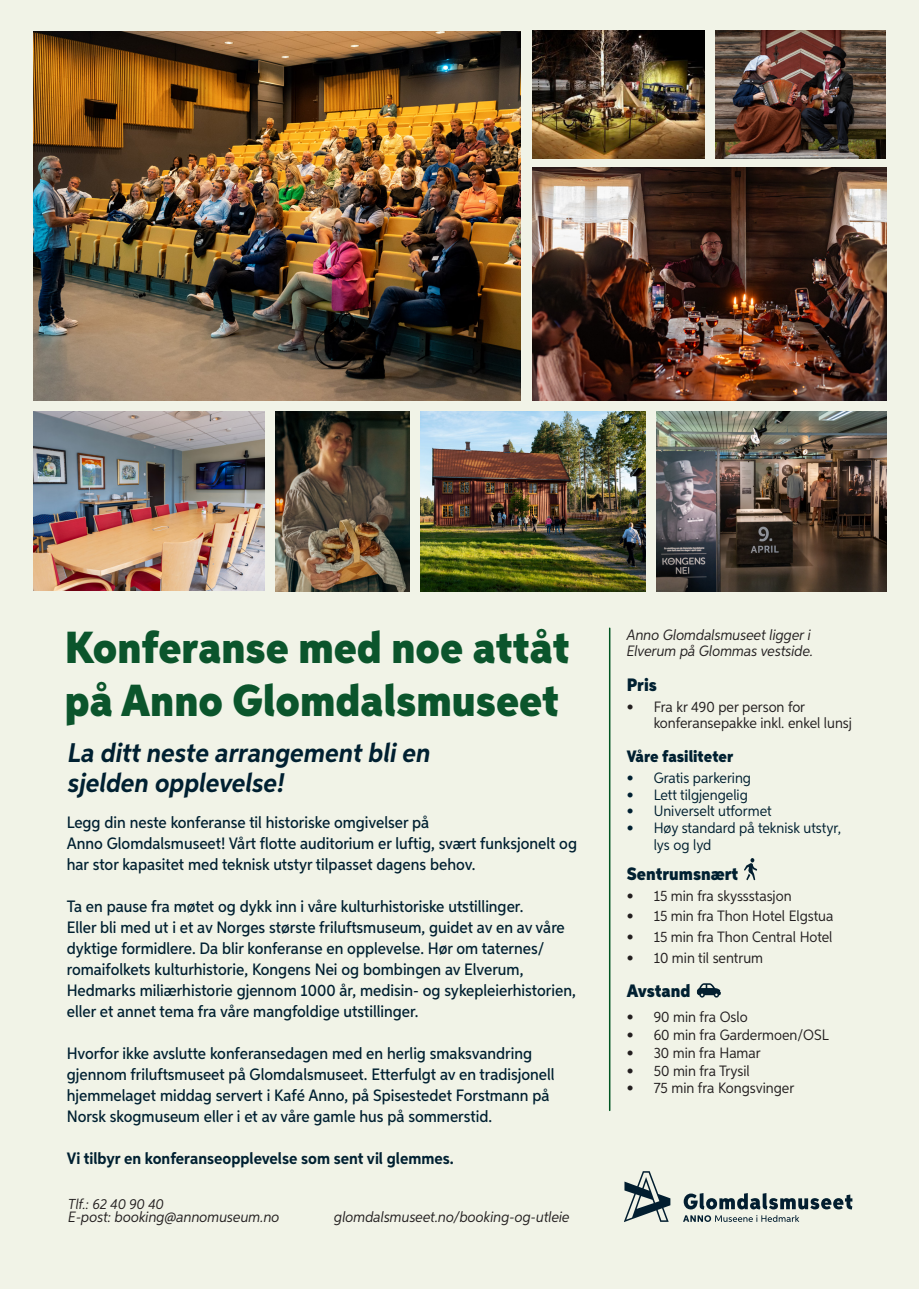
<style>
.page{position:relative;width:919px;height:1289px;background:#fff}
.page>*{position:absolute;margin:0;border:0;box-sizing:border-box;transform-origin:0 0}
.t1{font:900 45px/52.5px "Aspira Nar";color:#0b552c}
.t2{font:italic 700 27px/30px "Aspira Nar";color:#002031}
.Punktliste{font:900 18px "Aspira Nar";color:#002031}
.t3{font:500 16.5px/21px "Aspira Nar";color:#002031}
.t4{font:700 16.5px "Aspira Nar";color:#002031}
.t5{font:900 16.5px "Aspira Nar";color:#002031}
.t6{font:15px/16.5px "Aspira Nar";color:#231f20}
.Punktliste-2{font:italic 15px/16.5px "Aspira Nar";color:#231f20}
.t7{font:15px/16.5px "Aspira Nar";color:#002031}
.Punktliste-3{font:italic 14.4px "Aspira Nar";color:#231f20}
</style>
<div class="page">
<div style="left:0;top:0;width:918px;height:1288px;background:#f1f3e7"></div>
<img style="left:33px;top:32px;width:487px;height:369px">
<img style="left:656px;top:411px;width:230px;height:180px">
<img style="left:33px;top:411px;width:232px;height:180px">
<img style="left:715px;top:31px;width:170px;height:128px">
<img style="left:533px;top:31px;width:171px;height:128px">
<img style="left:533px;top:168px;width:353px;height:233px">
<img style="left:276px;top:411px;width:133px;height:180px">
<img style="left:420px;top:411px;width:225px;height:180px">
<svg style="left:683px;top:1193px;width:169px;height:28px"></svg>
<svg style="left:624px;top:1171px;width:46px;height:51px"></svg>
<svg style="left:744px;top:858px;width:13px;height:22px"></svg>
<svg style="left:697px;top:983px;width:23px;height:14px"></svg>
<hr style="left:609px;top:628px;width:1px;height:482px;background:#052">
<h1 class="t1" style="left:65px;top:622px;width:506px">Konferanse med noe attåt på Anno Glomdalsmuseet</h1>
<p class="Punktliste-2" style="left:626px;top:626px;width:188px">Anno Glomdalsmuseet ligger i<br>Elverum på Glommas vestside.</p>
<h1 class="Punktliste" style="left:626px;top:673px;width:32px">Pris</h1>
<p class="t6" style="left:653px;top:698px;width:200px;text-indent:-27px">• Fra kr 490 per person for konferansepakke inkl. enkel lunsj</p>
<h1 class="t5" style="left:626px;top:746px;width:108px">Våre fasiliteter</h1>
<p class="t7" style="left:626px;top:769px;width:126px">• Gratis parkering</p>
<p class="t7" style="left:626px;top:786px;width:122px">• Lett tilgjengelig</p>
<p class="t7" style="left:626px;top:802px;width:146px">• Universelt utformet</p>
<p class="t7" style="left:653px;top:819px;width:189px;text-indent:-27px">• Høy standard på teknisk utstyr, lys og lyd</p>
<h1 class="Punktliste" style="left:626px;top:862px;width:113px">Sentrumsnært</h1>
<p class="t6" style="left:626px;top:886px;width:166px">• 15 min fra skyssstasjon</p>
<p class="t6" style="left:626px;top:907px;width:208px">• 15 min fra Thon Hotel Elgstua</p>
<p class="t6" style="left:626px;top:928px;width:207px">• 15 min fra Thon Central Hotel</p>
<p class="t6" style="left:626px;top:949px;width:138px">• 10 min til sentrum</p>
<p class="Punktliste" style="left:626px;top:979px;width:65px">Avstand</p>
<p class="t6" style="left:626px;top:1008px;width:122px">• 90 min fra Oslo</p>
<p class="t6" style="left:626px;top:1026px;width:204px">• 60 min fra Gardermoen/OSL</p>
<p class="t6" style="left:626px;top:1044px;width:135px">• 30 min fra Hamar</p>
<p class="t6" style="left:626px;top:1061px;width:124px">• 50 min fra Trysil</p>
<p class="t6" style="left:626px;top:1079px;width:169px">• 75 min fra Kongsvinger</p>
<h1 class="t2" style="left:68px;top:738px;width:364px">La ditt neste arrangement bli en sjelden opplevelse!</h1>
<h1 class="t3" style="left:67px;top:811px;width:511px">Legg din neste konferanse til historiske omgivelser på<br>Anno Glomdalsmuseet! Vårt flotte auditorium er luftig, svært funksjonelt og har stor kapasitet med teknisk utstyr tilpasset dagens behov.</h1>
<h1 class="t3" style="left:67px;top:895px;width:510px">Ta en pause fra møtet og dykk inn i våre kulturhistoriske utstillinger.<br>Eller bli med ut i et av Norges største friluftsmuseum, guidet av en av våre dyktige formidlere. Da blir konferanse en opplevelse. Hør om taternes/ romaifolkets kulturhistorie, Kongens Nei og bombingen av Elverum, Hedmarks miliærhistorie gjennom 1000 år, medisin- og sykepleierhistorien, eller et annet tema fra våre mangfoldige utstillinger.</h1>
<h1 class="t3" style="left:67px;top:1042px;width:489px">Hvorfor ikke avslutte konferansedagen med en herlig smaksvandring gjennom friluftsmuseet på Glomdalsmuseet. Etterfulgt av en tradisjonell hjemmelaget middag servert i Kafé Anno, på Spisestedet Forstmann på Norsk skogmuseum eller i et av våre gamle hus på sommerstid.</h1>
<h1 class="t4" style="left:67px;top:1148px;width:388px">Vi tilbyr en konferanseopplevelse som sent vil glemmes.</h1>
<p class="Punktliste-3" style="left:68px;top:1194px;width:97px">Tlf.: 62 40 90 40</p>
<p class="Punktliste-2" style="left:68px;top:1208px;width:213px">E-post: booking@annomuseum.no</p>
<p class="Punktliste-2" style="left:334px;top:1208px;width:237px">glomdalsmuseet.no/booking-og-utleie</p>
</div>
